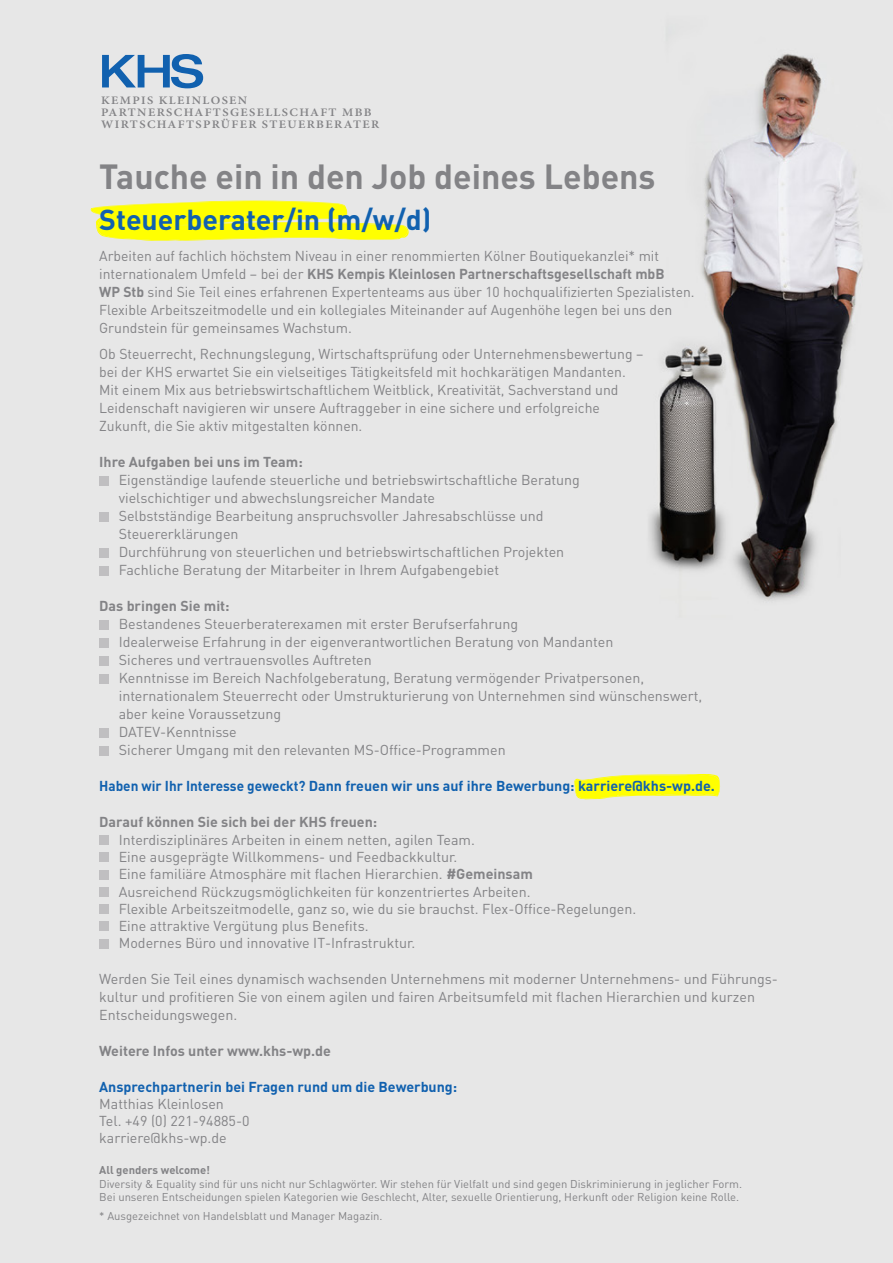
<style>
.page{position:relative;width:893px;height:1263px;background:#e7e7e7}
.page>*{position:absolute;margin:0;border:0;box-sizing:border-box;transform-origin:0 0}
.t1{font:700 34.5px "DIN";color:#838386}
.t2{font:700 28.5px "DIN";color:#1161af}
.t3{font:14.25px/18px "DIN Pro";color:#838386}
.t4{font:700 14.25px "DIN";color:#838386}
.t5{font:700 14.25px "DIN";color:#1161af;scale:.95 1}
.t6{font:700 14.25px "DIN";color:#1161af}
.t7{font:600 11.4px/11.9px "Minion Pro";letter-spacing:.11em;color:#838386;scale:1.1 1}
.t8{font:11.25px/13.5px "DIN Pro";color:#838386}
.t9{font:700 11.25px "DIN";color:#838386}
.s1{font-family:"DIN Pro";font-weight:400}
.s2{font-family:"DIN";font-weight:700}
</style>
<div class="page">
<svg style="left:574px;top:772px;width:147px;height:28px"></svg>
<svg style="left:88px;top:201px;width:322px;height:40px"></svg>
<div style="left:99px;top:476px;width:9px;height:9px;background:#c0bfc1"></div>
<div style="left:99px;top:512px;width:9px;height:9px;background:#c0bfc1"></div>
<div style="left:99px;top:548px;width:9px;height:9px;background:#c0bfc1"></div>
<div style="left:99px;top:566px;width:9px;height:9px;background:#c0bfc1"></div>
<div style="left:99px;top:620px;width:9px;height:9px;background:#c0bfc1"></div>
<div style="left:99px;top:638px;width:9px;height:9px;background:#c0bfc1"></div>
<div style="left:99px;top:656px;width:9px;height:9px;background:#c0bfc1"></div>
<div style="left:99px;top:674px;width:9px;height:9px;background:#c0bfc1"></div>
<div style="left:99px;top:728px;width:9px;height:9px;background:#c0bfc1"></div>
<div style="left:99px;top:746px;width:9px;height:9px;background:#c0bfc1"></div>
<div style="left:99px;top:836px;width:9px;height:9px;background:#c0bfc1"></div>
<div style="left:99px;top:853px;width:9px;height:9px;background:#c0bfc1"></div>
<div style="left:99px;top:870px;width:9px;height:9px;background:#c0bfc1"></div>
<div style="left:99px;top:887px;width:9px;height:9px;background:#c0bfc1"></div>
<div style="left:99px;top:905px;width:9px;height:9px;background:#c0bfc1"></div>
<div style="left:99px;top:922px;width:9px;height:9px;background:#c0bfc1"></div>
<div style="left:99px;top:939px;width:9px;height:9px;background:#c0bfc1"></div>
<svg style="left:102px;top:54px;width:101px;height:34px"></svg>
<p class="t7" style="left:101px;top:95px;width:254px">KEMPIS KLEINLOSEN<br>PARTNERSCHAFTSGESELLSCHAFT MBB<br>WIRTSCHAFTSPRÜFER STEUERBERATER</p>
<h1 class="t1" style="left:99px;top:154px;width:558px">Tauche ein in den Job deines Lebens</h1>
<h2 class="t2" style="left:99px;top:201px;width:334px">Steuerberater/in (m/w/d)</h2>
<p class="t3" style="left:99px;top:246px;width:561px">Arbeiten auf fachlich höchstem Niveau in einer renommierten Kölner Boutiquekanzlei* mit</p>
<p class="t4" style="left:99px;top:264px;width:567px"><span class="s1">internationalem Umfeld – bei der</span> KHS Kempis Kleinlosen Partnerschaftsgesellschaft mbB</p>
<p class="t3" style="left:99px;top:282px;width:597px"><span class="s2">WP Stb</span> sind Sie Teil eines erfahrenen Expertenteams aus über 10 hochqualifizierten Spezialisten.<br>Flexible Arbeitszeitmodelle und ein kollegiales Miteinander auf Augenhöhe legen bei uns den<br>Grundstein für gemeinsames Wachstum.</p>
<p class="t3" style="left:99px;top:345px;width:546px">Ob Steuerrecht, Rechnungslegung, Wirtschaftsprüfung oder Unternehmensbewertung – bei der KHS erwartet Sie ein vielseitiges Tätigkeitsfeld mit hochkarätigen Mandanten.<br>Mit einem Mix aus betriebswirtschaftlichem Weitblick, Kreativität, Sachverstand und Leidenschaft navigieren wir unsere Auftraggeber in eine sichere und erfolgreiche Zukunft, die Sie aktiv mitgestalten können.</p>
<p class="t4" style="left:99px;top:453px;width:205px">Ihre Aufgaben bei uns im Team:</p>
<p class="t3" style="left:119px;top:471px;width:463px">Eigenständige laufende steuerliche und betriebswirtschaftliche Beratung vielschichtiger und abwechslungsreicher Mandate<br>Selbstständige Bearbeitung anspruchsvoller Jahresabschlüsse und Steuererklärungen<br>Durchführung von steuerlichen und betriebswirtschaftlichen Projekten Fachliche Beratung der Mitarbeiter in Ihrem Aufgabengebiet</p>
<p class="t4" style="left:99px;top:597px;width:132px">Das bringen Sie mit:</p>
<p class="t3" style="left:119px;top:615px;width:585px">Bestandenes Steuerberaterexamen mit erster Berufserfahrung<br>Idealerweise Erfahrung in der eigenverantwortlichen Beratung von Mandanten<br>Sicheres und vertrauensvolles Auftreten<br>Kenntnisse im Bereich Nachfolgeberatung, Beratung vermögender Privatpersonen, internationalem Steuerrecht oder Umstrukturierung von Unternehmen sind wünschenswert, aber keine Voraussetzung<br>DATEV-Kenntnisse<br>Sicherer Umgang mit den relevanten MS-Office-Programmen</p>
<p class="t5" style="left:99px;top:777px;width:650px">Haben wir Ihr Interesse geweckt? Dann freuen wir uns auf ihre Bewerbung: karriere@khs-wp.de.</p>
<p class="t4" style="left:99px;top:813px;width:280px">Darauf können Sie sich bei der KHS freuen:</p>
<p class="t3" style="left:119px;top:830px;width:519px;line-height:17.2px">Interdisziplinäres Arbeiten in einem netten, agilen Team.<br>Eine ausgeprägte Willkommens- und Feedbackkultur.<br>Eine familiäre Atmosphäre mit flachen Hierarchien. <span class="s2">#Gemeinsam<br></span>Ausreichend Rückzugsmöglichkeiten für konzentriertes Arbeiten.<br>Flexible Arbeitszeitmodelle, ganz so, wie du sie brauchst. Flex-Office-Regelungen.<br>Eine attraktive Vergütung plus Benefits.<br>Modernes Büro und innovative IT-Infrastruktur.</p>
<p class="t3" style="left:99px;top:969px;width:680px">Werden Sie Teil eines dynamisch wachsenden Unternehmens mit moderner Unternehmens- und Führungs&shy;kultur und profitieren Sie von einem agilen und fairen Arbeitsumfeld mit flachen Hierarchien und kurzen<br>Entscheidungswegen.</p>
<p class="t4" style="left:99px;top:1042px;width:233px">Weitere Infos unter www.khs-wp.de</p>
<p class="t6" style="left:99px;top:1077px;width:360px">Ansprechpartnerin bei Fragen rund um die Bewerbung:</p>
<p class="t3" style="left:99px;top:1094px;width:152px;line-height:17.2px">Matthias Kleinlosen<br>Tel. +49 (0) 221-94885-0 karriere@khs-wp.de</p>
<p class="t9" style="left:99px;top:1162px;width:112px">All genders welcome!</p>
<p class="t8" style="left:99px;top:1176px;width:644px">Diversity &amp; Equality sind für uns nicht nur Schlagwörter. Wir stehen für Vielfalt und sind gegen Diskriminierung in jeglicher Form.<br>Bei unseren Entscheidungen spielen Kategorien wie Geschlecht, Alter, sexuelle Orientierung, Herkunft oder Religion keine Rolle.</p>
<p class="t8" style="left:99px;top:1208px;width:285px">* Ausgezeichnet von Handelsblatt und Manager Magazin.</p>
</div>
